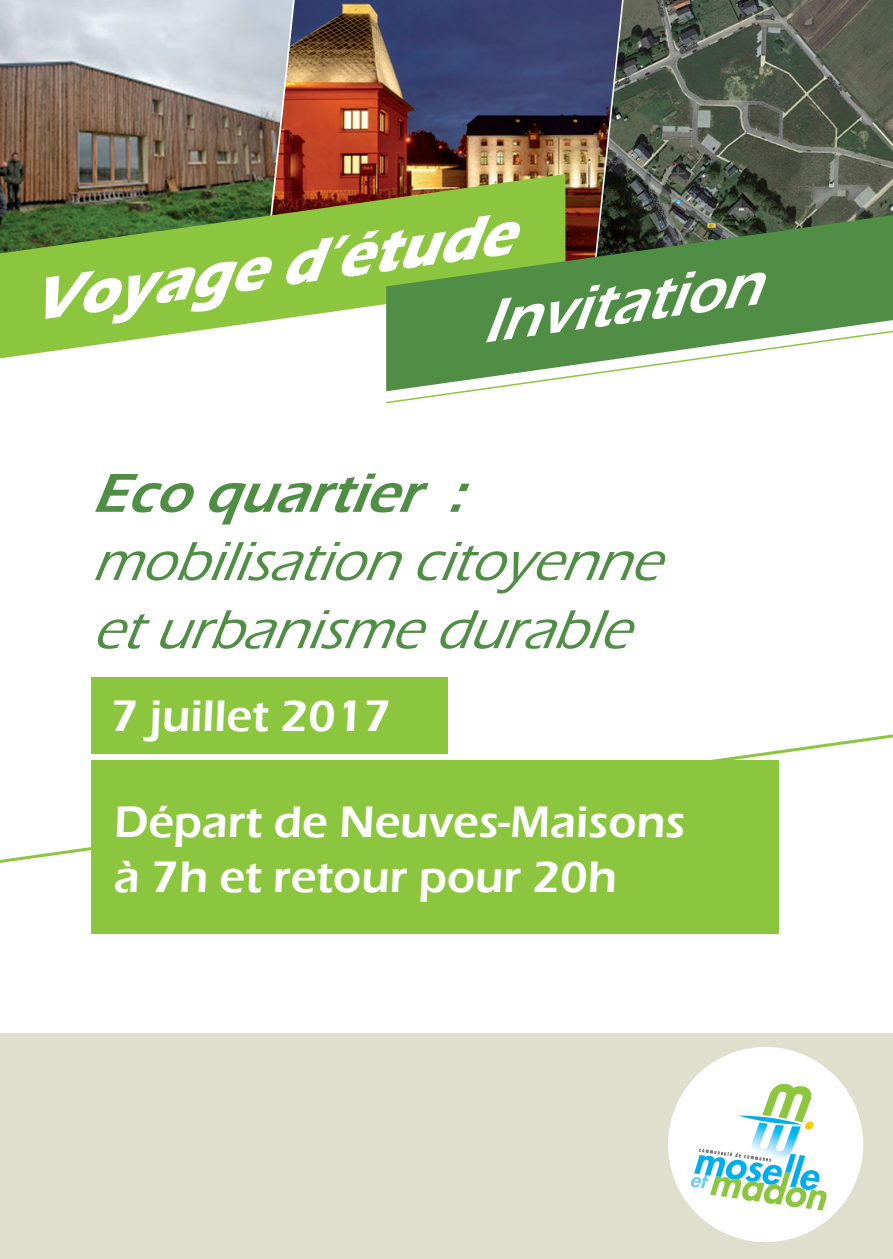
<style>
.page{position:relative;width:893px;height:1259px;background:#fff}
.page>*{position:absolute;margin:0;border:0;box-sizing:border-box;transform-origin:0 0}
.Style_de_paragraphe{font:italic 700 61.5px "Eras ITC";color:#fff}
.Style_de_paragraphe-2{font:italic 600 61.5px "Eras ITC";color:#fff}
.Style_de_paragraphe-3{font:italic 500 56.7px "Eras ITC";color:#4f8e44}
.Style_de_paragraphe-4{font:italic 600 56.7px "Eras ITC";color:#4f8e44}
.Style_de_paragraphe-5{font:600 45.3px "Eras ITC";color:#fff}
</style>
<div class="page">
<svg style="left:0;top:734px;width:893px;height:139px"></svg>
<div style="left:0;top:1033px;width:893px;height:226px;background:#dfdfcd"></div>
<img style="left:0;top:0;width:267px;height:174px">
<img style="left:267px;top:0;width:327px;height:215px">
<img style="left:594px;top:0;width:299px;height:215px">
<svg style="left:668px;top:1047px;width:196px;height:195px"></svg>
<svg style="left:0;top:174px;width:565px;height:184px;fill:#8bc63e"></svg>
<svg style="left:386px;top:215px;width:507px;height:176px;fill:#4f8e44"></svg>
<div style="left:91px;top:677px;width:357px;height:77px;background:#8bc63e"></div>
<div style="left:91px;top:760px;width:687px;height:173px;background:#8bc63e"></div>
<p class="Style_de_paragraphe" style="left:24px;top:265px;width:488px;rotate:-8deg">Voyage d’étude</p>
<p class="Style_de_paragraphe-2" style="left:475px;top:288px;width:282px;rotate:-8deg">Invitation</p>
<p class="Style_de_paragraphe-4" style="left:92px;top:461px;width:395px">Ecoquartier :</p>
<p class="Style_de_paragraphe-3" style="left:92px;top:529px;width:593px">mobilisationcitoyenne</p>
<p class="Style_de_paragraphe-3" style="left:92px;top:597px;width:562px">eturbanismedurable</p>
<p class="Style_de_paragraphe-5" style="left:111px;top:690px;width:282px">7 juillet 2017</p>
<p class="Style_de_paragraphe-5" style="left:114px;top:796px;width:573px">Départ de Neuves-Maisons</p>
<p class="Style_de_paragraphe-5" style="left:114px;top:851px;width:504px">à 7h et retour pour 20h</p>
</div>
